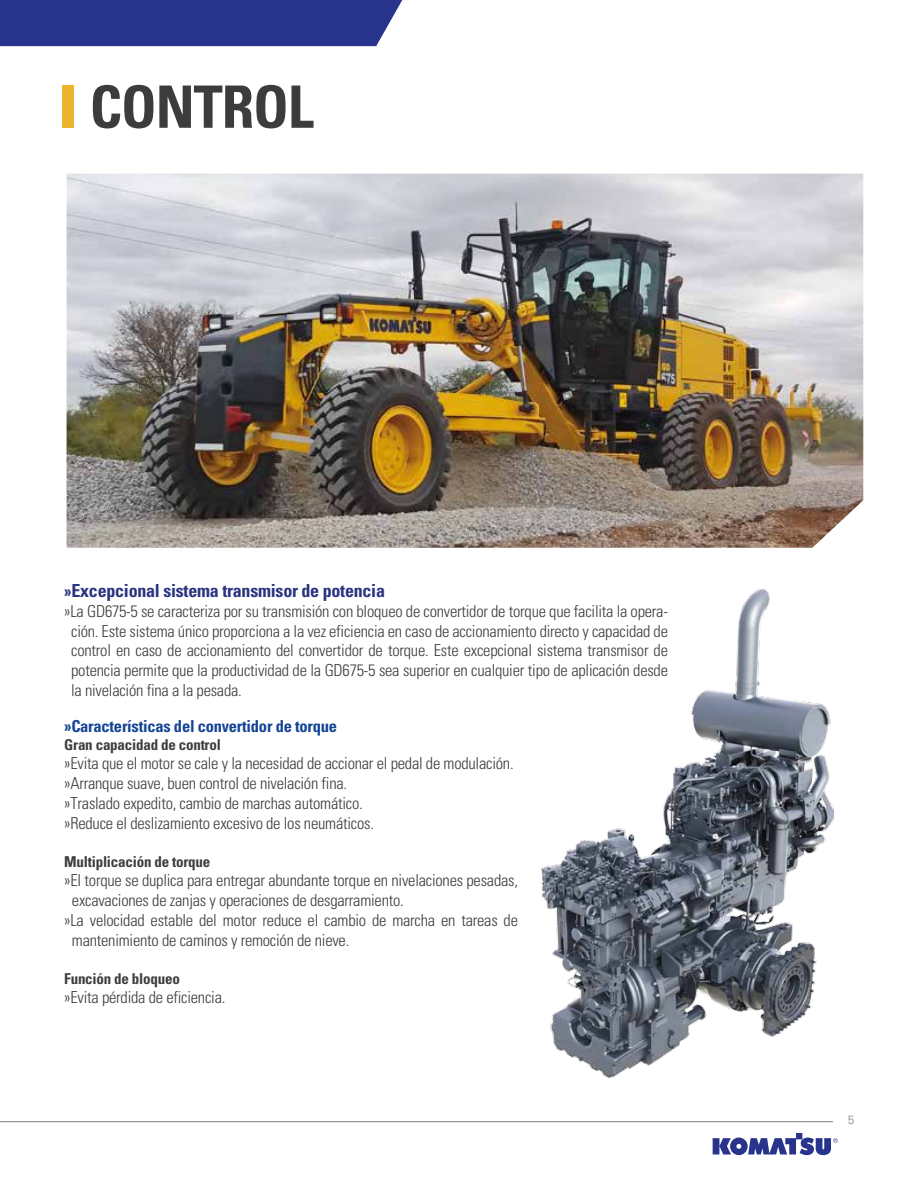
<style>
.page{position:relative;width:918px;height:1188px;background:#fff}
.page>*{position:absolute;margin:0;border:0;box-sizing:border-box;transform-origin:0 0}
.t1{font:700 condensed 58.5px "Univers";letter-spacing:-.02em;color:#3c3c3b}
.t2{font:700 condensed 18px "Univers";letter-spacing:-.015em;color:#283480}
.t3{font:300 condensed 16.5px/19.8px "Univers";letter-spacing:-.015em;color:#3d3d3b;text-align:justify}
.t4{font:700 condensed 16.5px "Univers";letter-spacing:-.015em;color:#134395}
.t5{font:700 condensed 15px "Univers";letter-spacing:-.015em;color:#3d3d3b}
.t6{font:300 12px "Univers";color:#878787}
.s1{font-size:16.5px}
</style>
<div class="page">
<hr style="left:0;top:1121px;width:833px;height:1px;background:#878787">
<svg style="left:713px;top:1133px;width:125px;height:22px"></svg>
<div style="left:0;top:0;width:403px;height:46px;background:#28348b"></div>
<img style="left:541px;top:588px;width:292px;height:489px">
<div style="left:62px;top:85px;width:11px;height:43px;background:#ecb42a"></div>
<img style="left:67px;top:174px;width:796px;height:374px">
<h1 class="t1" style="left:90px;top:71px;width:226px">CONTROL</h1>
<p class="t2" style="left:64px;top:580px;width:322px"><span class="s1">»</span>Excepcional sistema transmisor de potencia</p>
<p class="t3" style="left:71px;top:601px;width:598px;text-indent:-7px">»La GD675-5 se caracteriza por su transmisión con bloqueo de convertidor de torque que facilita la opera&shy;ción. Este sistema único proporciona a la vez eficiencia en caso de accionamiento directo y capacidad de control en caso de accionamiento del convertidor de torque. Este excepcional sistema transmisor de potencia permite que la productividad de la GD675-5 sea superior en cualquier tipo de aplicación desde la nivelación fina a la pesada.</p>
<p class="t4" style="left:64px;top:716px;width:274px">»Características del convertidor de torque</p>
<p class="t5" style="left:64px;top:735px;width:158px">Gran capacidad de control</p>
<p class="t3" style="left:64px;top:754px;width:451px;text-align:left">»Evita que el motor se cale y la necesidad de accionar el pedal de modulación. »Arranque suave, buen control de nivelación fina.<br>»Traslado expedito, cambio de marchas automático.<br>»Reduce el deslizamiento excesivo de los neumáticos.</p>
<p class="t5" style="left:64px;top:852px;width:148px">Multiplicación de torque</p>
<p class="t3" style="left:64px;top:871px;width:455px">»El torque se duplica para entregar abundante torque en nivelaciones pesadas,</p>
<p class="t3" style="left:72px;top:891px;width:333px">excavaciones de zanjas y operaciones de desgarramiento.</p>
<p class="t3" style="left:64px;top:910px;width:455px">»La velocidad estable del motor reduce el cambio de marcha en tareas de</p>
<p class="t3" style="left:72px;top:930px;width:279px">mantenimiento de caminos y remoción de nieve.</p>
<p class="t5" style="left:64px;top:969px;width:117px">Función de bloqueo</p>
<p class="t3" style="left:64px;top:988px;width:163px">»Evita pérdida de eficiencia.</p>
<p class="t6" style="left:848px;top:1112px;width:8px">5</p>
</div>
